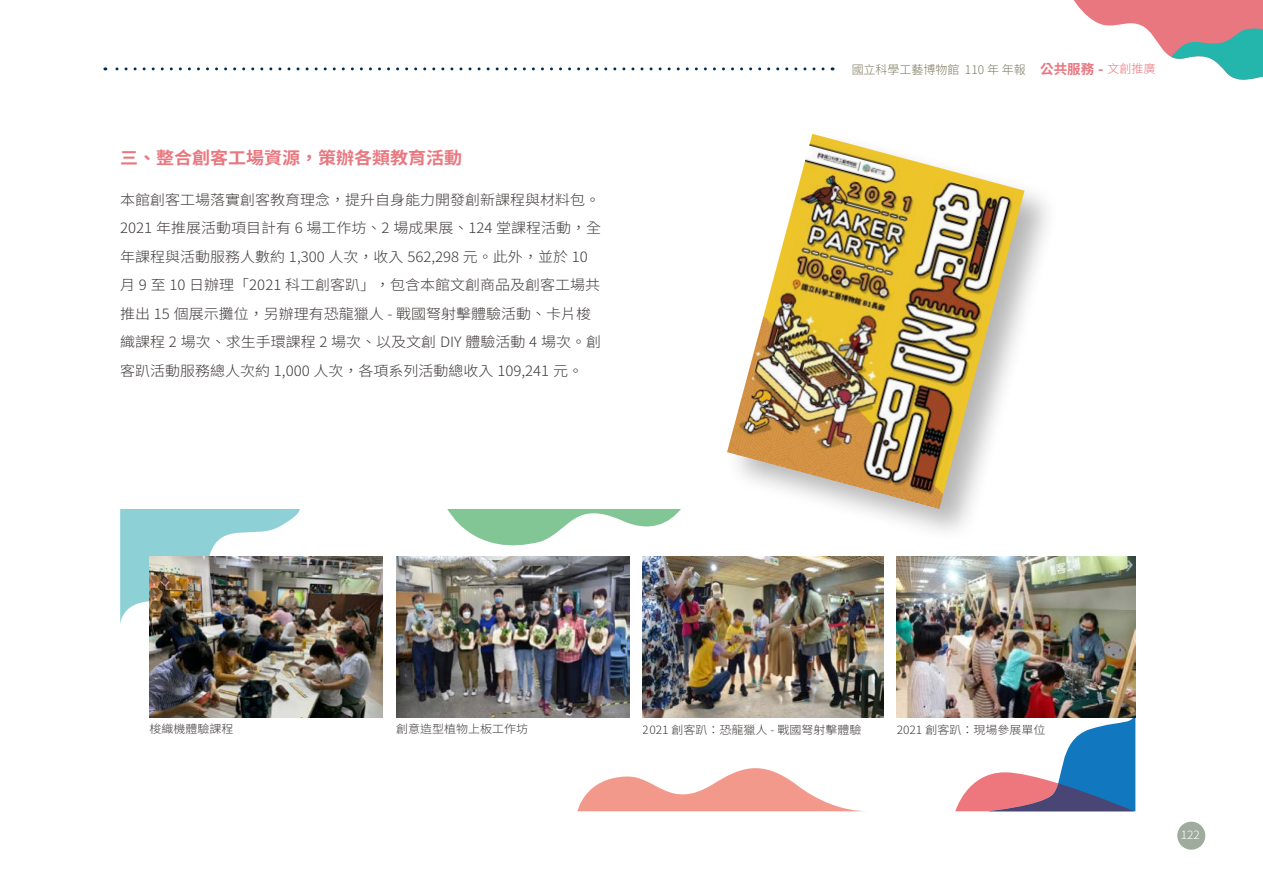
<style>
.page{position:relative;width:1263px;height:893px;background:#fff}
.page>*{position:absolute;margin:0;border:0;box-sizing:border-box;transform-origin:0 0}
.t1{font:700 17.1px "Noto Sans CJ Ktc";color:#e9777f;scale:1.05 1}
.t2{font:300 14.25px/28.5px "Noto Sans CJ Ktc";color:#3f3a39;scale:1.05 1}
.t3{font:300 12px "Noto Sans CJ Ktc";color:#7d7a60}
.t4{font:300 11.4px "Noto Sans CJ Ktc";color:#3f3a39;scale:1.05 1}
.t5{font:300 11.4px "Noto Sans CJ Ktc";color:#fff;scale:1.05 1}
.s1{font-family:"Noto Sans Mono CJ Ktc";font-weight:700;font-size:13.5px;color:#e9777f}
.s2{color:#e9777f}
</style>
<div class="page">
<div style="left:1177px;top:822px;width:28px;height:28px;background:#9fab9d;border-radius:50%"></div>
<svg style="left:105px;top:67px;width:718px;height:3px"></svg>
<svg style="left:1074px;top:0;width:189px;height:80px"></svg>
<div style="left:723px;top:130px;width:337px;height:415px;background:#000;opacity:.29"></div>
<img style="left:727px;top:134px;width:297px;height:375px">
<svg style="left:120px;top:509px;width:181px;height:116px"></svg>
<svg style="left:447px;top:509px;width:234px;height:50px"></svg>
<svg style="left:577px;top:768px;width:284px;height:43px"></svg>
<svg style="left:955px;top:717px;width:180px;height:94px"></svg>
<img style="left:150px;top:557px;width:233px;height:160px">
<img style="left:396px;top:557px;width:234px;height:160px">
<img style="left:897px;top:557px;width:238px;height:160px">
<img style="left:643px;top:557px;width:240px;height:160px">
<p class="t1" style="left:120px;top:148px;width:327px">三、整合創客工場資源，策辦各類教育活動</p>
<p class="t2" style="left:120px;top:185px;width:460px">本館創客工場落實創客教育理念，提升自身能力開發創新課程與材料包。2021 年推展活動項目計有 6 場工作坊、2 場成果展、124 堂課程活動，全年課程與活動服務人數約 1,300 人次，收入 562,298 元。此外，並於 10月 9 至 10 日辦理「2021 科工創客趴」，包含本館文創商品及創客工場共推出 15 個展示攤位，另辦理有恐龍獵人 - 戰國弩射擊體驗活動、卡片梭織課程 2 場次、求生手環課程 2 場次、以及文創 DIY 體驗活動 4 場次。創客趴活動服務總人次約 1,000 人次，各項系列活動總收入 109,241 元。</p>
<p class="t3" style="left:852px;top:63px;width:305px">國立科學工藝博物館 110 年 年報 <span class="s1">公共服務 -</span> <span class="s2">文創推廣</span></p>
<p class="t4" style="left:150px;top:722px;width:81px">梭織機體驗課程</p>
<p class="t4" style="left:396px;top:722px;width:127px">創意造型植物上板工作坊</p>
<p class="t4" style="left:643px;top:723px;width:210px">2021 創客趴：恐龍獵人 - 戰國弩射擊體驗</p>
<p class="t4" style="left:897px;top:723px;width:143px">2021 創客趴：現場參展單位</p>
<p class="t5" style="left:1181px;top:828px;width:20px">122</p>
</div>
